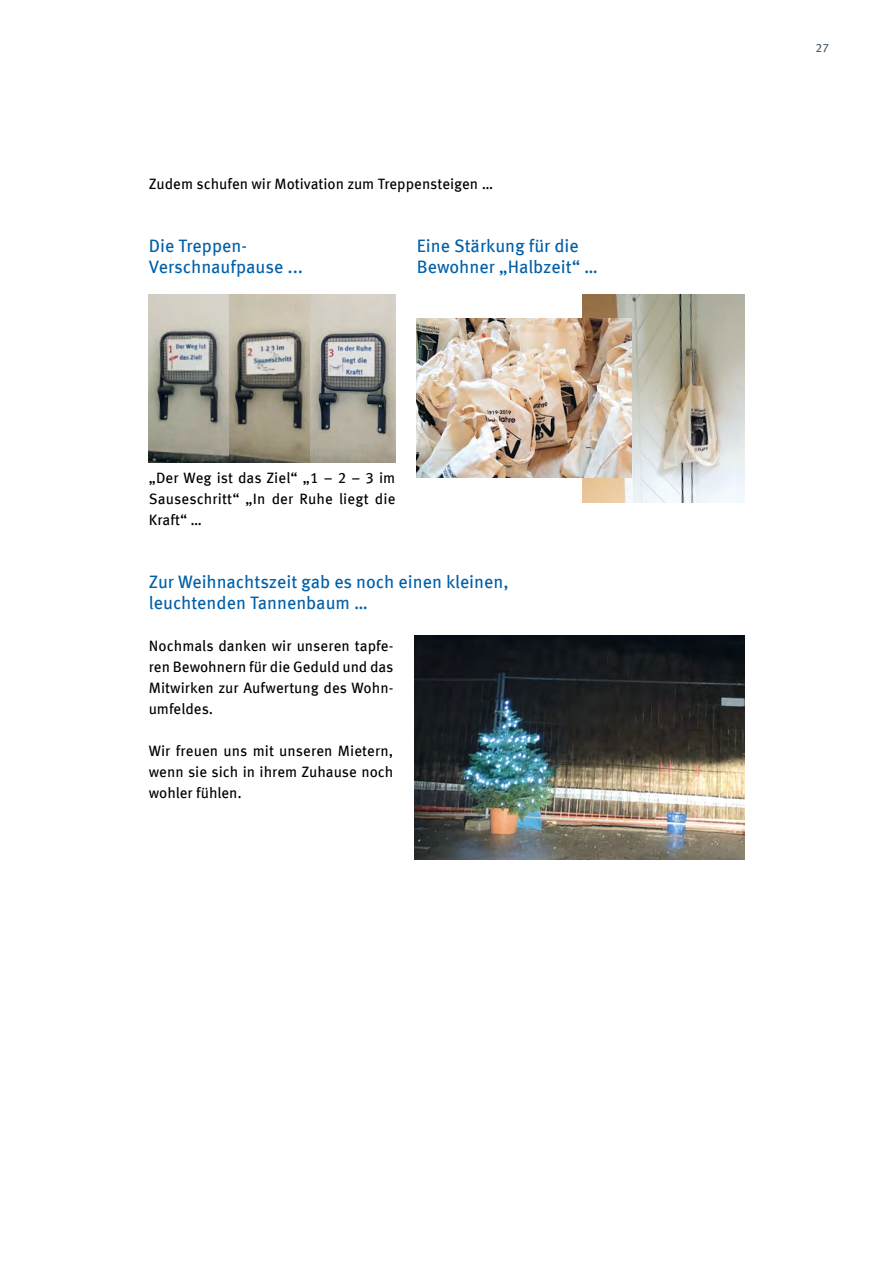
<style>
.page{position:relative;width:893px;height:1263px;background:#fff}
.page>*{position:absolute;margin:0;border:0;box-sizing:border-box;transform-origin:0 0}
.t1{font:18px/21px "Meta Offc";color:#0060a9}
.t2{font:15px/21px "Meta Offc";color:#000;text-align:justify}
.t3{font:12px "Meta Offc";color:#415464}
</style>
<div class="page">
<img style="left:149px;top:294px;width:246px;height:168px">
<img style="left:415px;top:636px;width:329px;height:223px">
<img style="left:582px;top:294px;width:162px;height:208px">
<img style="left:417px;top:318px;width:214px;height:160px">
<p class="t2" style="left:149px;top:174px;width:346px">Zudem schufen wir Motivation zum Treppensteigen …</p>
<p class="t1" style="left:149px;top:236px;width:156px">Die Treppen-<br>Verschnaufpause ...</p>
<p class="t1" style="left:417px;top:236px;width:183px">Eine Stärkung für die<br>Bewohner „Halbzeit“ …</p>
<p class="t2" style="left:149px;top:468px;width:248px">„Der Weg ist das Ziel“ „1 – 2 – 3 im Sauseschritt“ „In der Ruhe liegt die Kraft“ …</p>
<p class="t1" style="left:149px;top:572px;width:361px">Zur Weihnachtszeit gab es noch einen kleinen, leuchtenden Tannenbaum …</p>
<p class="t2" style="left:149px;top:636px;width:246px">Nochmals danken wir unseren tapfe&shy;ren Bewohnern für die Geduld und das Mitwirken zur Aufwertung des Wohn&shy;umfeldes.</p>
<p class="t2" style="left:149px;top:741px;width:246px">Wir freuen uns mit unseren Mietern, wenn sie sich in ihrem Zuhause noch wohler fühlen.</p>
<p class="t3" style="left:815px;top:40px;width:15px">27</p>
</div>
